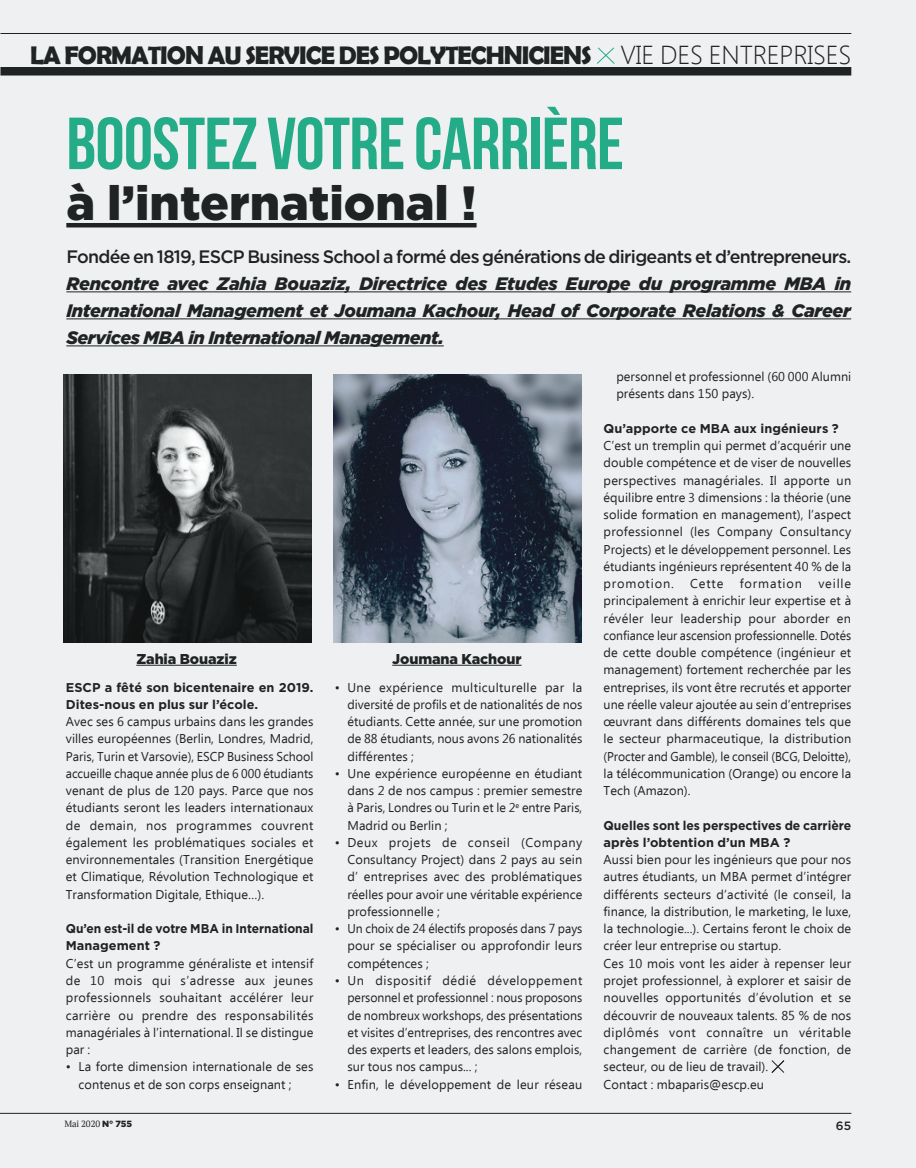
<style>
.page{position:relative;width:916px;height:1168px;background:#fff}
.page>*{position:absolute;margin:0;border:0;box-sizing:border-box;transform-origin:0 0}
.t1{font:700 73.5px "Bebas Neue";letter-spacing:-.01em;color:#24ab88}
.t2{font:900 48px "Gotham";color:#202323}
.t3{font:700 25.5px "Berlin Sans FB Demi";letter-spacing:-.04em;color:#202323}
.CHAPO{font:italic 900 18px/27px "Gotham";letter-spacing:-.025em;color:#202323;text-align:justify}
.t4{font:900 14.25px "Gotham";letter-spacing:-.005em;color:#202323}
.TEXTE{font:12.75px/17.2px "Ebrima";letter-spacing:.005em;color:#202323;text-align:justify}
.Question{font:700 12.75px/17.2px "Gotham";letter-spacing:.005em;color:#202323}
.Question-2{font:700 12.75px/17.2px "Gotham";letter-spacing:.005em;color:#202323;scale:.96 1}
.Question-3{font:700 12.75px/17.2px "Gotham";letter-spacing:.005em;color:#202323;scale:.95 1}
.TEXTE-2{font:12.75px "Ebrima";letter-spacing:.065em;color:#202323}
.t5{font:500 12px "Gotham";color:#202323}
.t6{font:9px "PT Serif";letter-spacing:-.005em;color:#202323}
.s1{font-family:"Segoe UI";font-weight:300;font-size:25.95px}
.s2{font-weight:500;font-style:normal}
.s3{font-family:"Gotham";font-weight:900}
</style>
<div class="page">
<div style="left:0;top:0;width:915px;height:1168px;background:#eff0f1"></div>
<hr style="left:0;top:33px;width:851px;height:1px;background:#202323">
<div style="left:0;top:67px;width:851px;height:8px;background:#202323"></div>
<hr style="left:0;top:1113px;width:851px;height:1px;background:#202323">
<hr style="left:66px;top:291px;width:785px;height:1px;background:#202323">
<hr style="left:66px;top:318px;width:785px;height:1px;background:#202323">
<hr style="left:66px;top:345px;width:378px;height:1px;background:#202323">
<svg style="left:771px;top:1060px;width:13px;height:13px"></svg>
<img style="left:63px;top:374px;width:248px;height:268px">
<img style="left:333px;top:374px;width:248px;height:268px">
<hr style="left:66px;top:223px;width:410px;height:4px;background:#202323">
<hr style="left:136px;top:665px;width:101px;height:1px;background:#202323">
<hr style="left:392px;top:665px;width:129px;height:1px;background:#202323">
<svg style="left:596px;top:47px;width:19px;height:17px"></svg>
<p class="t3" style="left:30px;top:40px;width:822px">LA FORMATION AU SERVICE DES POLYTECHNICIENS <span class="s1">VIE DES ENTREPRISES</span></p>
<p class="t1" style="left:66px;top:103px;width:559px">BOOSTEZ VOTRE CARRIÈRE</p>
<p class="t2" style="left:66px;top:170px;width:411px">à l’international !</p>
<p class="CHAPO" style="left:66px;top:243px;width:786px"><span class="s2">Fondée en 1819, ESCP Business School a formé des générations de dirigeants et d’entrepreneurs.<br></span>Rencontre avec Zahia Bouaziz, Directrice des Etudes Europe du programme MBA in International Management et Joumana Kachour, Head of Corporate Relations &amp; Career Services MBA in International Management.</p>
<p class="t4" style="left:136px;top:649px;width:102px">Zahia Bouaziz</p>
<p class="t4" style="left:392px;top:649px;width:131px">Joumana Kachour</p>
<p class="Question" style="left:66px;top:678px;width:249px">ESCP a fêté son bicentenaire en 2019.<br>Dites-nous en plus sur l’école.</p>
<p class="TEXTE" style="left:66px;top:714px;width:249px">Avec ses 6 campus urbains dans les grandes villes européennes (Berlin, Londres, Madrid, Paris, Turin et Varsovie), ESCP Business School accueille chaque année plus de 6 000 étudiants venant de plus de 120 pays. Parce que nos étudiants seront les leaders internationaux de demain, nos programmes couvrent également les problématiques sociales et environnementales (Transition Energétique et Climatique, Révolution Technologique et Transformation Digitale, Ethique…).</p>
<p class="Question-3" style="left:66px;top:920px;width:262px">Qu’en est-il de votre MBA in International<br>Management ?</p>
<p class="TEXTE" style="left:66px;top:955px;width:249px">C’est un programme généraliste et intensif de 10 mois qui s’adresse aux jeunes professionnels souhaitant accélérer leur carrière ou prendre des responsabilités managériales à l’international. Il se distingue par :</p>
<p class="TEXTE" style="left:79px;top:1059px;width:236px;text-indent:-13px">• La forte dimension internationale de ses contenus et de son corps enseignant ;</p>
<p class="TEXTE" style="left:347px;top:679px;width:236px;text-indent:-13px">• Une expérience multiculturelle par la diversité de profils et de nationalités de nos étudiants. Cette année, sur une promotion de 88 étudiants, nous avons 26 nationalités différentes ;</p>
<p class="TEXTE" style="left:347px;top:765px;width:236px;text-indent:-13px">• Une expérience européenne en étudiant dans 2 de nos campus : premier semestre à Paris, Londres ou Turin et le 2<sup>e</sup> entre Paris, Madrid ou Berlin ;</p>
<p class="TEXTE" style="left:347px;top:834px;width:236px;text-indent:-13px">• Deux projets de conseil (Company Consultancy Project) dans 2 pays au sein d’ entreprises avec des problématiques réelles pour avoir une véritable expérience professionnelle ;</p>
<p class="TEXTE" style="left:347px;top:921px;width:236px;text-indent:-13px">• Un choix de 24 électifs proposés dans 7 pays pour se spécialiser ou approfondir leurs compétences ;</p>
<p class="TEXTE" style="left:347px;top:972px;width:236px;text-indent:-13px">• Un dispositif dédié développement personnel et professionnel : nous proposons de nombreux workshops, des présentations et visites d’entreprises, des rencontres avec des experts et leaders, des salons emplois, sur tous nos campus... ;</p>
<p class="TEXTE" style="left:335px;top:1076px;width:249px">• Enfin, le développement de leur réseau</p>
<p class="TEXTE" style="left:616px;top:369px;width:236px">personnel et professionnel (60 000 Alumni présents dans 150 pays).</p>
<p class="Question" style="left:603px;top:419px;width:237px">Qu’apporte ce MBA aux ingénieurs ?</p>
<p class="TEXTE" style="left:603px;top:438px;width:249px">C’est un tremplin qui permet d’acquérir une double compétence et de viser de nouvelles perspectives managériales. Il apporte un équilibre entre 3 dimensions : la théorie (une solide formation en management), l’aspect professionnel (les Company Consultancy Projects) et le développement personnel. Les étudiants ingénieurs représentent 40 % de la promotion.</p>
<p class="TEXTE" style="left:690px;top:576px;width:35px">Cette</p>
<p class="TEXTE-2" style="left:739px;top:574px;width:64px">formation</p>
<p class="TEXTE" style="left:603px;top:576px;width:249px;text-indent:215px">veille principalement à enrichir leur expertise et à révéler leur leadership pour aborder en confiance leur ascension professionnelle. Dotés de cette double compétence (ingénieur et management) fortement recherchée par les entreprises, ils vont être recrutés et apporter une réelle valeur ajoutée au sein d’entreprises œuvrant dans différents domaines tels que le secteur pharmaceutique, la distribution (Procter and Gamble), le conseil (BCG, Deloitte), la télécommunication (Orange) ou encore la Tech (Amazon).</p>
<p class="Question-2" style="left:603px;top:816px;width:259px">Quelles sont les perspectives de carrière après l’obtention d’un MBA ?</p>
<p class="TEXTE" style="left:603px;top:852px;width:249px">Aussi bien pour les ingénieurs que pour nos autres étudiants, un MBA permet d’intégrer différents secteurs d’activité (le conseil, la finance, la distribution, le marketing, le luxe, la technologie...). Certains feront le choix de créer leur entreprise ou startup.</p>
<p class="TEXTE" style="left:603px;top:955px;width:249px">Ces 10 mois vont les aider à repenser leur projet professionnel, à explorer et saisir de nouvelles opportunités d’évolution et se découvrir de nouveaux talents. 85 % de nos diplômés vont connaître un véritable changement de carrière (de fonction, de secteur, ou de lieu de travail).</p>
<p class="TEXTE" style="left:603px;top:1076px;width:162px">Contact : mbaparis@escp.eu</p>
<p class="t6" style="left:64px;top:1118px;width:69px">Mai 2020 <span class="s3">N° 755</span></p>
<p class="t5" style="left:835px;top:1117px;width:17px">65</p>
</div>
